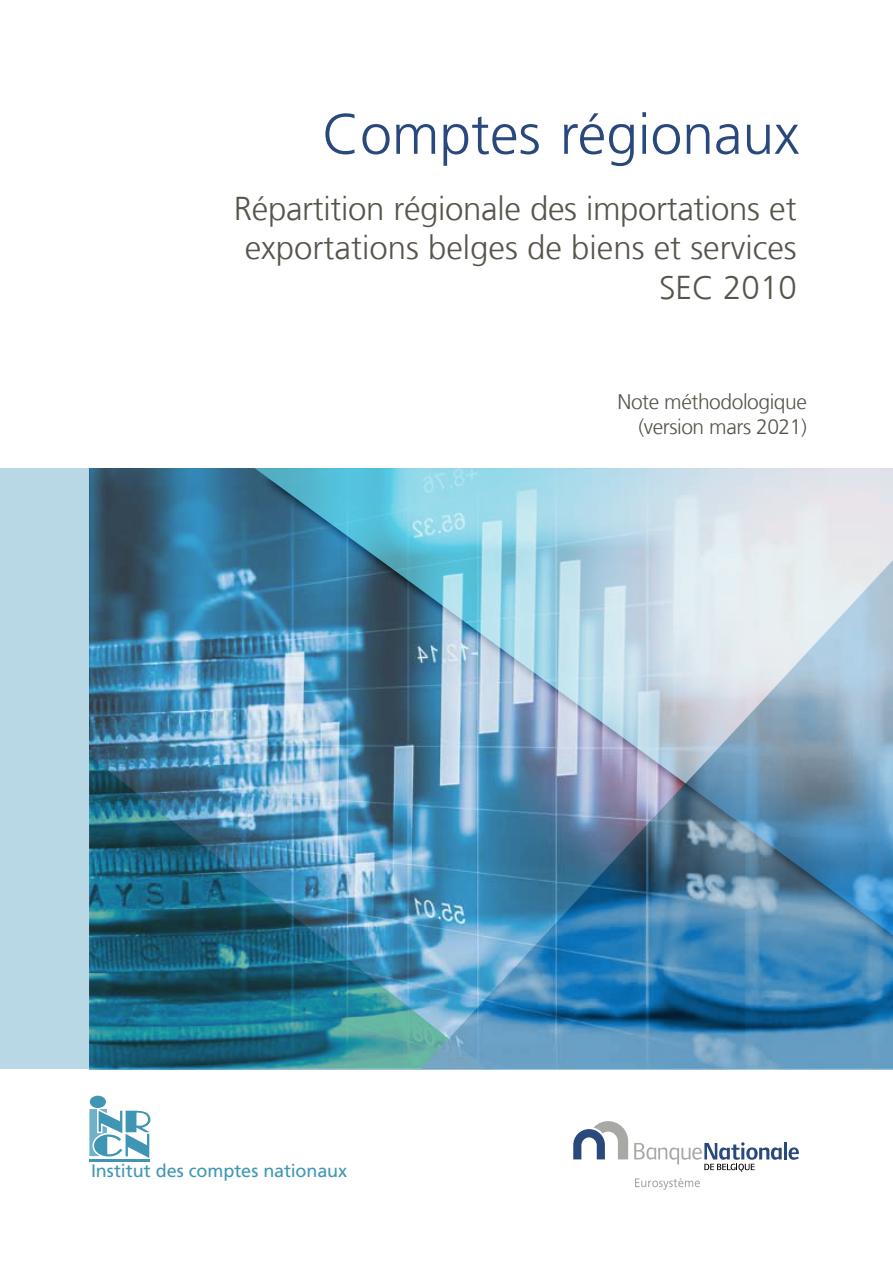
<style>
.page{position:relative;width:893px;height:1263px;background:#fff}
.page>*{position:absolute;margin:0;border:0;box-sizing:border-box;transform-origin:0 0}
.t1{font:300 57px "Frutiger LT Com";color:#29497c}
.t2{font:300 33px/39.6px "Frutiger LT Com";color:#57544b;text-align:right}
.t3{font:300 21px/25.2px "Frutiger LT Com";letter-spacing:-.02em;color:#57544b;text-align:right}
.t4{font:18px "Frutiger LT Com";letter-spacing:-.005em;color:#4096b5}
</style>
<div class="page">
<div style="left:0;top:468px;width:89px;height:600px;background:#b7d8e4"></div>
<img style="left:89px;top:468px;width:332px;height:601px">
<svg style="left:89px;top:756px;width:332px;height:312px;background:#266e85"></svg>
<img style="left:254px;top:468px;width:639px;height:483px">
<img style="left:421px;top:537px;width:472px;height:532px">
<div style="left:90px;top:1096px;width:16px;height:12px;background:#3f96b4;border-radius:50%"></div>
<hr style="left:89px;top:1159px;width:60px;height:2px;background:#3f96b4">
<svg style="left:89px;top:1109px;width:62px;height:49px"></svg>
<hr style="left:784px;top:1142px;width:3px;height:17px;background:#29497c">
<svg style="left:788px;top:1147px;width:11px;height:13px"></svg>
<svg style="left:634px;top:1142px;width:148px;height:30px"></svg>
<svg style="left:573px;top:1121px;width:55px;height:38px"></svg>
<svg style="left:635px;top:1178px;width:65px;height:12px"></svg>
<h1 class="t1" style="left:322px;top:99px;width:479px">Comptes régionaux</h1>
<p class="t2" style="left:234px;top:188px;width:564px">Répartition régionale des importations et exportations belges de biens et services<br>SEC 2010</p>
<p class="t3" style="left:617px;top:389px;width:191px">Note méthodologique (version mars 2021)</p>
<p class="t4" style="left:91px;top:1160px;width:258px">Institut des comptes nationaux</p>
</div>
